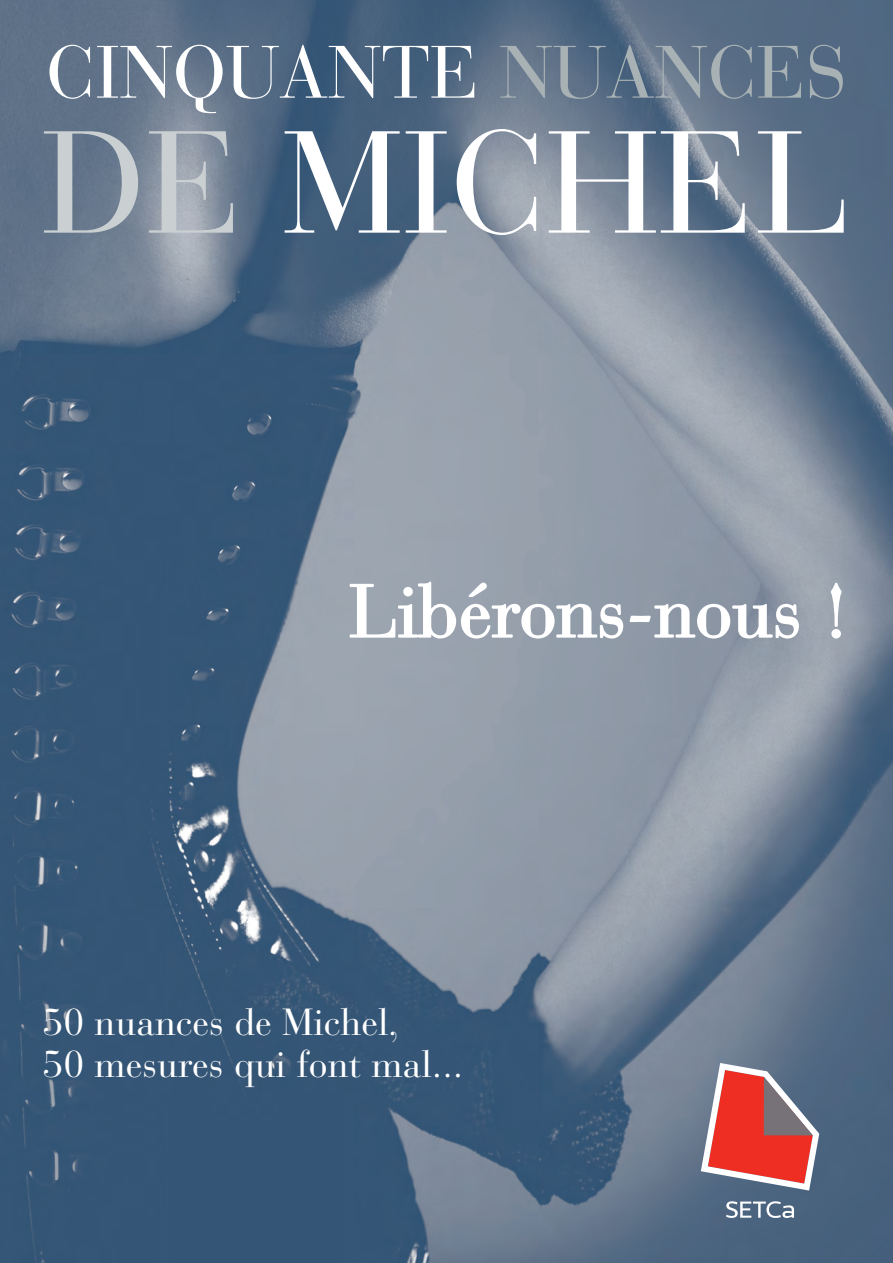
<style>
.page{position:relative;width:893px;height:1263px;background:#fff}
.page>*{position:absolute;margin:0;border:0;box-sizing:border-box;transform-origin:0 0}
.t1{font:144px "Bauer Bodoni";color:#fff}
.t2{font:73.5px "Bauer Bodoni";color:#fff}
.t3{font:37.5px/42px "Bauer Bodoni";color:#fff}
.s1{color:#a8b2b5}
.s2{color:#cad0d2}
</style>
<div class="page">
<img style="left:0;top:0;width:893px;height:1263px">
<svg style="left:349px;top:577px;width:451px;height:62px;background:#a5adb7"></svg>
<svg style="left:829px;top:582px;width:14px;height:57px"></svg>
<svg style="left:701px;top:1063px;width:118px;height:127px;background:#b7676a"></svg>
<svg style="left:726px;top:1201px;width:68px;height:17px"></svg>
<h2 class="t2" style="left:46px;top:28px;width:802px">CINQUANTE <span class="s1">NUANCES</span></h2>
<h1 class="t1" style="left:43px;top:97px;width:809px"><span class="s2">DE</span> MICHEL</h1>
<h2 class="t2" style="left:349px;top:567px;width:503px">Libérons-nous !</h2>
<p class="t3" style="left:43px;top:1002px;width:422px">50 nuances de Michel,<br>50 mesures qui font mal...</p>
</div>
